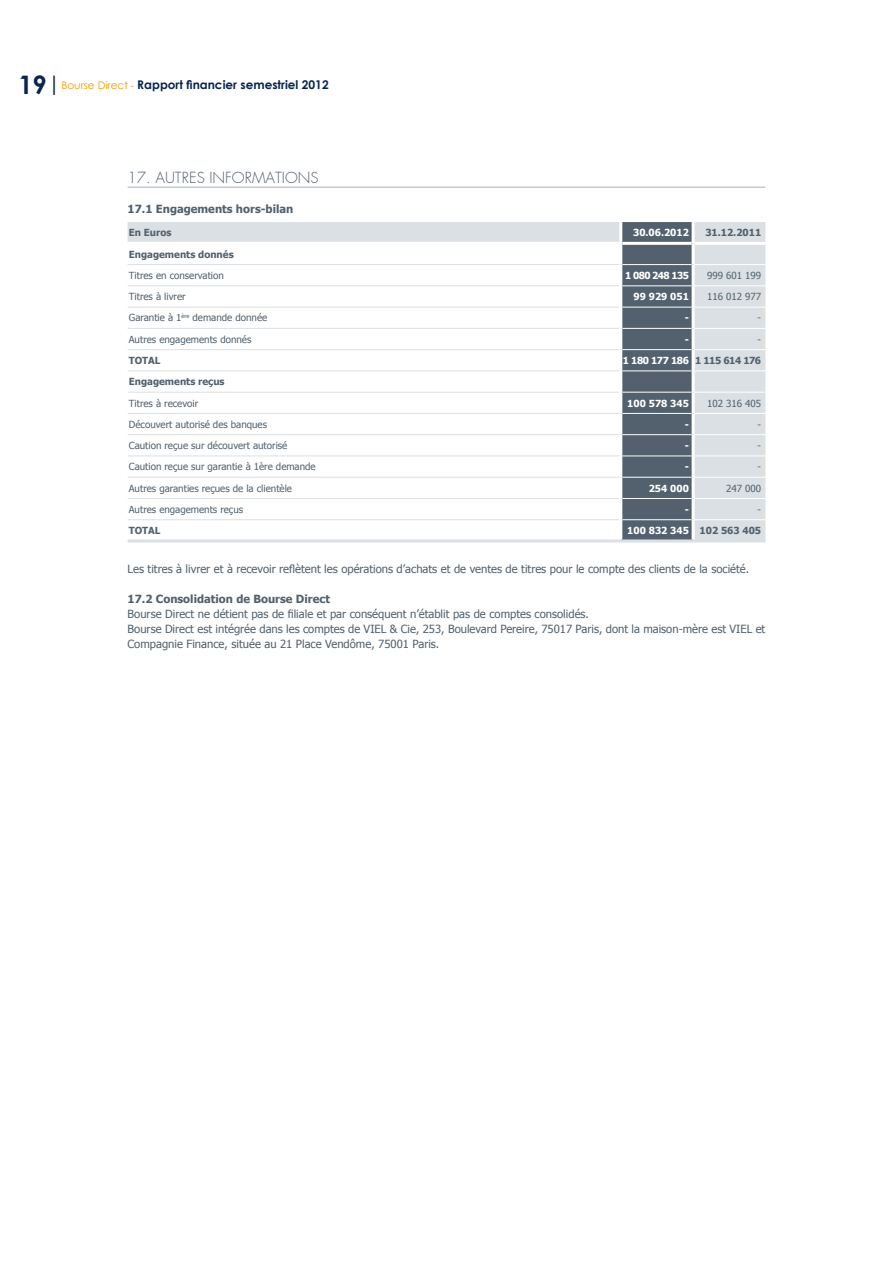
<style>
.page{position:relative;width:893px;height:1263px;background:#fff}
.page>*{position:absolute;margin:0;border:0;box-sizing:border-box;transform-origin:0 0}
.t1{font:300 15px "Futura";color:#52616d}
.t2{font:700 12px "Century Gothic";color:#09254e}
.t3{font:11.25px/15px "Tahoma";color:#52616d}
.t4{font:700 11.25px "Tahoma";color:#52616d}
.t5{font:9.75px "Tahoma";color:#52616d}
.t6{font:700 9.75px "Tahoma";color:#52616d}
.t7{font:700 9.75px "Tahoma";color:#fff}
.t8{font:700 9.75px "Tahoma";letter-spacing:-.04em;color:#fff}
.t9{font:700 9.75px "Tahoma";letter-spacing:-.06em;color:#fff}
.s1{font-size:25.5px}
.s2{font-weight:400;font-size:21px}
.s3{font-weight:400;font-size:10.5px;color:#f39901}
.s4{color:#52616d}
</style>
<div class="page">
<hr style="left:128px;top:187px;width:637px;height:1px;background:#a5b1b9">
<svg style="left:128px;top:222px;width:637px;height:317px"></svg>
<svg style="left:622px;top:222px;width:70px;height:317px;background:#586672"></svg>
<hr style="left:695px;top:242px;width:70px;height:3px;background:#fff">
<hr style="left:619px;top:222px;width:3px;height:20px;background:#fff">
<hr style="left:622px;top:242px;width:70px;height:3px;background:#fff">
<hr style="left:619px;top:245px;width:3px;height:20px;background:#fff">
<hr style="left:619px;top:265px;width:3px;height:21px;background:#fff">
<hr style="left:619px;top:286px;width:3px;height:21px;background:#fff">
<hr style="left:619px;top:307px;width:3px;height:21px;background:#fff">
<hr style="left:619px;top:328px;width:3px;height:22px;background:#fff">
<hr style="left:619px;top:350px;width:3px;height:21px;background:#fff">
<hr style="left:619px;top:371px;width:3px;height:21px;background:#fff">
<hr style="left:619px;top:392px;width:3px;height:21px;background:#fff">
<hr style="left:619px;top:413px;width:3px;height:22px;background:#fff">
<hr style="left:619px;top:435px;width:3px;height:21px;background:#fff">
<hr style="left:619px;top:456px;width:3px;height:21px;background:#fff">
<hr style="left:619px;top:477px;width:3px;height:21px;background:#fff">
<hr style="left:619px;top:498px;width:3px;height:22px;background:#fff">
<hr style="left:619px;top:520px;width:3px;height:19px;background:#fff">
<hr style="left:128px;top:242px;width:494px;height:3px;background:#fff">
<hr style="left:128px;top:264px;width:491px;height:1px;background:#dae0e4">
<hr style="left:128px;top:286px;width:491px;height:1px;background:#dae0e4">
<hr style="left:128px;top:307px;width:491px;height:1px;background:#dae0e4">
<hr style="left:128px;top:328px;width:491px;height:1px;background:#dae0e4">
<hr style="left:128px;top:349px;width:491px;height:1px;background:#dae0e4">
<hr style="left:128px;top:371px;width:491px;height:1px;background:#dae0e4">
<hr style="left:128px;top:392px;width:491px;height:1px;background:#dae0e4">
<hr style="left:128px;top:413px;width:491px;height:1px;background:#dae0e4">
<hr style="left:128px;top:434px;width:491px;height:1px;background:#dae0e4">
<hr style="left:128px;top:456px;width:491px;height:1px;background:#dae0e4">
<hr style="left:128px;top:477px;width:491px;height:1px;background:#dae0e4">
<hr style="left:128px;top:498px;width:491px;height:1px;background:#dae0e4">
<hr style="left:128px;top:519px;width:491px;height:1px;background:#dae0e4">
<hr style="left:622px;top:264px;width:70px;height:1px;background:#fff">
<hr style="left:622px;top:286px;width:70px;height:1px;background:#fff">
<hr style="left:622px;top:307px;width:70px;height:1px;background:#fff">
<hr style="left:622px;top:328px;width:70px;height:1px;background:#fff">
<hr style="left:622px;top:349px;width:70px;height:1px;background:#fff">
<hr style="left:622px;top:371px;width:70px;height:1px;background:#fff">
<hr style="left:622px;top:392px;width:70px;height:1px;background:#fff">
<hr style="left:622px;top:413px;width:70px;height:1px;background:#fff">
<hr style="left:622px;top:434px;width:70px;height:1px;background:#fff">
<hr style="left:622px;top:456px;width:70px;height:1px;background:#fff">
<hr style="left:622px;top:477px;width:70px;height:1px;background:#fff">
<hr style="left:622px;top:498px;width:70px;height:1px;background:#fff">
<hr style="left:622px;top:519px;width:70px;height:1px;background:#fff">
<hr style="left:695px;top:264px;width:70px;height:1px;background:#fff">
<hr style="left:695px;top:286px;width:70px;height:1px;background:#fff">
<hr style="left:695px;top:307px;width:70px;height:1px;background:#fff">
<hr style="left:695px;top:328px;width:70px;height:1px;background:#fff">
<hr style="left:695px;top:349px;width:70px;height:1px;background:#fff">
<hr style="left:695px;top:371px;width:70px;height:1px;background:#fff">
<hr style="left:695px;top:392px;width:70px;height:1px;background:#fff">
<hr style="left:695px;top:413px;width:70px;height:1px;background:#fff">
<hr style="left:695px;top:434px;width:70px;height:1px;background:#fff">
<hr style="left:695px;top:456px;width:70px;height:1px;background:#fff">
<hr style="left:695px;top:477px;width:70px;height:1px;background:#fff">
<hr style="left:695px;top:498px;width:70px;height:1px;background:#fff">
<hr style="left:695px;top:519px;width:70px;height:1px;background:#fff">
<hr style="left:128px;top:539px;width:493px;height:3px;background:#dae0e4">
<hr style="left:621px;top:539px;width:72px;height:3px;background:#dae0e4">
<hr style="left:693px;top:539px;width:72px;height:3px;background:#dae0e4">
<hr style="left:692px;top:222px;width:3px;height:21px;background:#fff">
<hr style="left:692px;top:243px;width:3px;height:22px;background:#fff">
<hr style="left:692px;top:265px;width:3px;height:21px;background:#fff">
<hr style="left:692px;top:286px;width:3px;height:21px;background:#fff">
<hr style="left:692px;top:307px;width:3px;height:21px;background:#fff">
<hr style="left:692px;top:328px;width:3px;height:22px;background:#fff">
<hr style="left:692px;top:350px;width:3px;height:21px;background:#fff">
<hr style="left:692px;top:371px;width:3px;height:21px;background:#fff">
<hr style="left:692px;top:392px;width:3px;height:21px;background:#fff">
<hr style="left:692px;top:413px;width:3px;height:22px;background:#fff">
<hr style="left:692px;top:435px;width:3px;height:21px;background:#fff">
<hr style="left:692px;top:456px;width:3px;height:21px;background:#fff">
<hr style="left:692px;top:477px;width:3px;height:21px;background:#fff">
<hr style="left:692px;top:498px;width:3px;height:22px;background:#fff">
<hr style="left:692px;top:520px;width:3px;height:19px;background:#fff">
<p class="t2" style="left:18px;top:75px;width:312px"><span class="s1">19</span><span class="s2">|</span><span class="s3">Bourse Direct -</span> Rapport financier semestriel 2012</p>
<h1 class="t1" style="left:128px;top:168px;width:38px">17. AUTRES</h1>
<h1 class="t1" style="left:209px;top:168px;width:10px">INFORMATIONS</h1>
<p class="t4" style="left:128px;top:201px;width:167px">17.1 Engagements hors-bilan</p>
<p class="t6" style="left:129px;top:226px;width:44px">En Euros</p>
<p class="t7" style="left:633px;top:226px;width:57px">30.06.2012</p>
<p class="t6" style="left:705px;top:226px;width:57px">31.12.2011</p>
<p class="t6" style="left:129px;top:247px;width:106px">Engagements donnés</p>
<p class="t5" style="left:129px;top:269px;width:97px">Titres en conservation</p>
<p class="t9" style="left:625px;top:269px;width:65px">1 080 248 135</p>
<p class="t5" style="left:707px;top:269px;width:56px">999 601 199</p>
<p class="t5" style="left:129px;top:290px;width:58px">Titres à livrer</p>
<p class="t7" style="left:633px;top:290px;width:57px">99 929 051</p>
<p class="t5" style="left:707px;top:290px;width:56px">116 012 977</p>
<p class="t5" style="left:129px;top:311px;width:140px">Garantie à 1<sup>ère</sup> demande donnée</p>
<p class="t7" style="left:685px;top:311px;width:6px">-</p>
<p class="t5" style="left:758px;top:311px;width:5px">-</p>
<p class="t5" style="left:129px;top:333px;width:124px">Autres engagements donnés</p>
<p class="t7" style="left:685px;top:332px;width:6px">-</p>
<p class="t5" style="left:758px;top:333px;width:5px">-</p>
<p class="t6" style="left:129px;top:354px;width:33px">TOTAL</p>
<p class="t8" style="left:623px;top:354px;width:140px">1 180 177 186 <span class="s4">1 115 614 176</span></p>
<p class="t6" style="left:129px;top:375px;width:97px">Engagements reçus</p>
<p class="t5" style="left:129px;top:396px;width:71px">Titres à recevoir</p>
<p class="t7" style="left:627px;top:396px;width:63px">100 578 345</p>
<p class="t5" style="left:707px;top:396px;width:56px">102 316 405</p>
<p class="t5" style="left:129px;top:418px;width:140px">Découvert autorisé des banques</p>
<p class="t7" style="left:685px;top:417px;width:6px">-</p>
<p class="t5" style="left:758px;top:418px;width:5px">-</p>
<p class="t5" style="left:129px;top:439px;width:160px">Caution reçue sur découvert autorisé</p>
<p class="t7" style="left:685px;top:439px;width:6px">-</p>
<p class="t5" style="left:758px;top:439px;width:5px">-</p>
<p class="t5" style="left:129px;top:460px;width:188px">Caution reçue sur garantie à 1ère demande</p>
<p class="t7" style="left:685px;top:460px;width:6px">-</p>
<p class="t5" style="left:758px;top:460px;width:5px">-</p>
<p class="t5" style="left:129px;top:481px;width:165px">Autres garanties reçues de la clientèle</p>
<p class="t7" style="left:649px;top:481px;width:42px">254 000</p>
<p class="t5" style="left:726px;top:481px;width:36px">247 000</p>
<p class="t5" style="left:129px;top:503px;width:116px">Autres engagements reçus</p>
<p class="t7" style="left:685px;top:502px;width:6px">-</p>
<p class="t5" style="left:758px;top:503px;width:5px">-</p>
<p class="t6" style="left:129px;top:524px;width:33px">TOTAL</p>
<p class="t7" style="left:627px;top:524px;width:135px">100 832 345 <span class="s4">102 563 405</span></p>
<p class="t3" style="left:128px;top:561px;width:623px">Les titres à livrer et à recevoir reflètent les opérations d’achats et de ventes de titres pour le compte des clients de la société.</p>
<p class="t4" style="left:128px;top:591px;width:204px">17.2 Consolidation de Bourse Direct</p>
<p class="t3" style="left:128px;top:606px;width:639px">Bourse Direct ne détient pas de filiale et par conséquent n’établit pas de comptes consolidés.<br>Bourse Direct est intégrée dans les comptes de VIEL &amp; Cie, 253, Boulevard Pereire, 75017 Paris, dont la maison-mère est VIEL et<br>Compagnie Finance, située au 21 Place Vendôme, 75001 Paris.</p>
</div>
